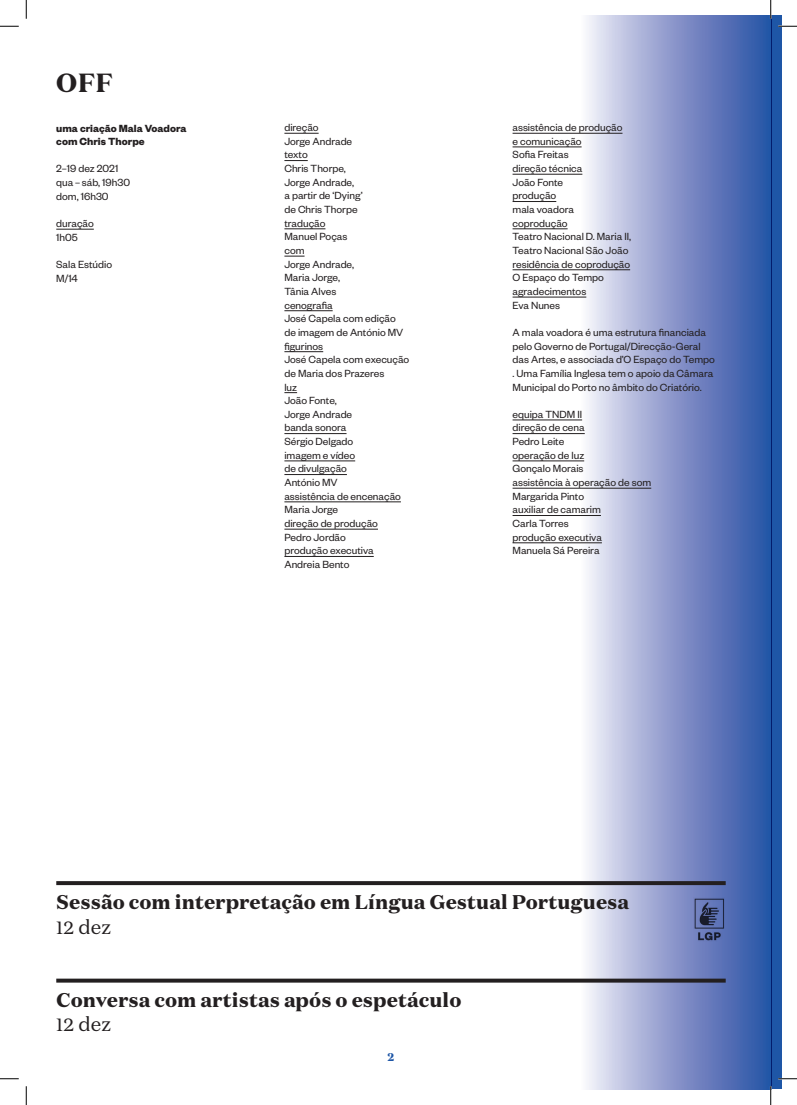
<style>
.page{position:relative;width:797px;height:1105px;background:#fff}
.page>*{position:absolute;margin:0;border:0;box-sizing:border-box;transform-origin:0 0}
.t1{font:900 26.25px "Domaine Text";color:#231f20}
.t2{font:900 19.88px "Domaine Text";color:#231f20}
.t3{font:19.88px "Domaine Text";color:#231f20}
.t4{font:11.38px/13.6px "Founders Grotesk";color:#231f20}
.t5{font:700 11.38px/13.6px "Founders Grotesk";color:#231f20}
.t6{font:900 11.25px "Domaine Text";color:#1e56a6}
</style>
<div class="page">
<div style="left:770px;top:16px;width:11px;height:1073px;background:#1e56a6"></div>
<div style="left:581px;top:16px;width:190px;height:1073px;background:linear-gradient(to right,#f4edf7,#2349a1)"></div>
<hr style="left:284px;top:133px;width:34px;height:1px;background:#231f20">
<svg style="left:284px;top:160px;width:24px;height:1px"></svg>
<hr style="left:284px;top:228px;width:41px;height:1px;background:#231f20">
<svg style="left:284px;top:256px;width:20px;height:1px"></svg>
<hr style="left:284px;top:310px;width:48px;height:1px;background:#231f20">
<hr style="left:284px;top:351px;width:39px;height:1px;background:#231f20">
<svg style="left:284px;top:392px;width:13px;height:1px"></svg>
<hr style="left:284px;top:433px;width:62px;height:1px;background:#231f20">
<hr style="left:284px;top:461px;width:71px;height:1px;background:#231f20">
<hr style="left:284px;top:474px;width:63px;height:1px;background:#231f20">
<hr style="left:284px;top:501px;width:117px;height:1px;background:#231f20">
<hr style="left:284px;top:529px;width:94px;height:1px;background:#231f20">
<hr style="left:284px;top:556px;width:90px;height:1px;background:#231f20">
<hr style="left:512px;top:133px;width:110px;height:1px;background:#231f20">
<hr style="left:512px;top:147px;width:69px;height:1px;background:#231f20">
<hr style="left:512px;top:174px;width:70px;height:1px;background:#231f20">
<hr style="left:512px;top:201px;width:44px;height:1px;background:#231f20">
<hr style="left:512px;top:228px;width:55px;height:1px;background:#231f20">
<hr style="left:512px;top:269px;width:118px;height:1px;background:#231f20">
<hr style="left:512px;top:297px;width:74px;height:1px;background:#231f20">
<hr style="left:512px;top:420px;width:70px;height:1px;background:#231f20">
<hr style="left:512px;top:433px;width:72px;height:1px;background:#231f20">
<hr style="left:512px;top:461px;width:72px;height:1px;background:#231f20">
<hr style="left:512px;top:488px;width:139px;height:1px;background:#231f20">
<hr style="left:512px;top:515px;width:89px;height:1px;background:#231f20">
<hr style="left:512px;top:542px;width:90px;height:1px;background:#231f20">
<hr style="left:56px;top:229px;width:38px;height:1px;background:#231f20">
<svg style="left:56px;top:881px;width:669px;height:4px;background:#282526"></svg>
<svg style="left:56px;top:979px;width:669px;height:4px;background:#353234"></svg>
<svg style="left:0;top:25px;width:19px;height:2px"></svg>
<svg style="left:778px;top:25px;width:19px;height:2px"></svg>
<svg style="left:0;top:1078px;width:19px;height:1px"></svg>
<svg style="left:778px;top:1078px;width:19px;height:1px"></svg>
<svg style="left:25px;top:0;width:2px;height:19px"></svg>
<svg style="left:25px;top:1086px;width:2px;height:19px"></svg>
<svg style="left:770px;top:0;width:1px;height:19px"></svg>
<svg style="left:770px;top:1086px;width:1px;height:19px"></svg>
<h1 class="t1" style="left:56px;top:65px;width:59px">OFF</h1>
<p class="t5" style="left:56px;top:120px;width:132px">uma criação Mala Voadora com Chris Thorpe</p>
<p class="t4" style="left:56px;top:161px;width:75px">2–19 dez 2021 qua –sáb, 19h30 dom, 16h30</p>
<p class="t4" style="left:56px;top:216px;width:39px">duração<br>1h05</p>
<p class="t4" style="left:56px;top:257px;width:57px">Sala Estúdio<br>M/14</p>
<p class="t4" style="left:284px;top:120px;width:126px">direção<br>Jorge Andrade<br>texto<br>Chris Thorpe,<br>Jorge Andrade,<br>a partir de ‘Dying’<br>de Chris Thorpe<br>tradução<br>Manuel Poças<br>com<br>Jorge Andrade,<br>Maria Jorge,<br>Tânia Alves<br>cenografia<br>José Capela com edição de imagem de António MV figurinos<br>José Capela com execução de Maria dos Prazeres<br>luz<br>João Fonte,<br>Jorge Andrade<br>banda sonora<br>Sérgio Delgado<br>imagem e vídeo<br>de divulgação<br>António MV<br>assistência de encenação<br>Maria Jorge<br>direção de produção<br>Pedro Jordão<br>produção executiva<br>Andreia Bento</p>
<p class="t4" style="left:512px;top:120px;width:120px">assistência de produção<br>e comunicação<br>Sofia Freitas<br>direção técnica<br>João Fonte<br>produção<br>mala voadora coprodução<br>Teatro Nacional D. Maria II,<br>Teatro Nacional São João residência de coprodução<br>O Espaço do Tempo agradecimentos<br>Eva Nunes</p>
<p class="t4" style="left:512px;top:325px;width:204px">A mala voadora é uma estrutura financiada pelo Governo de Portugal/Direcção-Geral das Artes, e associada d’O Espaço do Tempo . Uma Família Inglesa tem o apoio da Câmara Municipal do Porto no âmbito do Criatório.</p>
<p class="t4" style="left:512px;top:407px;width:140px">equipa TNDM II<br>direção de cena<br>Pedro Leite<br>operação de luz<br>Gonçalo Morais<br>assistência à operação de som<br>Margarida Pinto<br>auxiliar de camarim<br>Carla Torres<br>produção executiva<br>Manuela Sá Pereira</p>
<h2 class="t2" style="left:56px;top:889px;width:574px">Sessão com interpretação em Língua Gestual Portuguesa</h2>
<h2 class="t3" style="left:56px;top:914px;width:57px">12 dez</h2>
<h2 class="t2" style="left:56px;top:987px;width:406px">Conversa com artistas após o espetáculo</h2>
<h2 class="t3" style="left:56px;top:1012px;width:57px">12 dez</h2>
<p class="t6" style="left:387px;top:1050px;width:9px">2</p>
</div>
